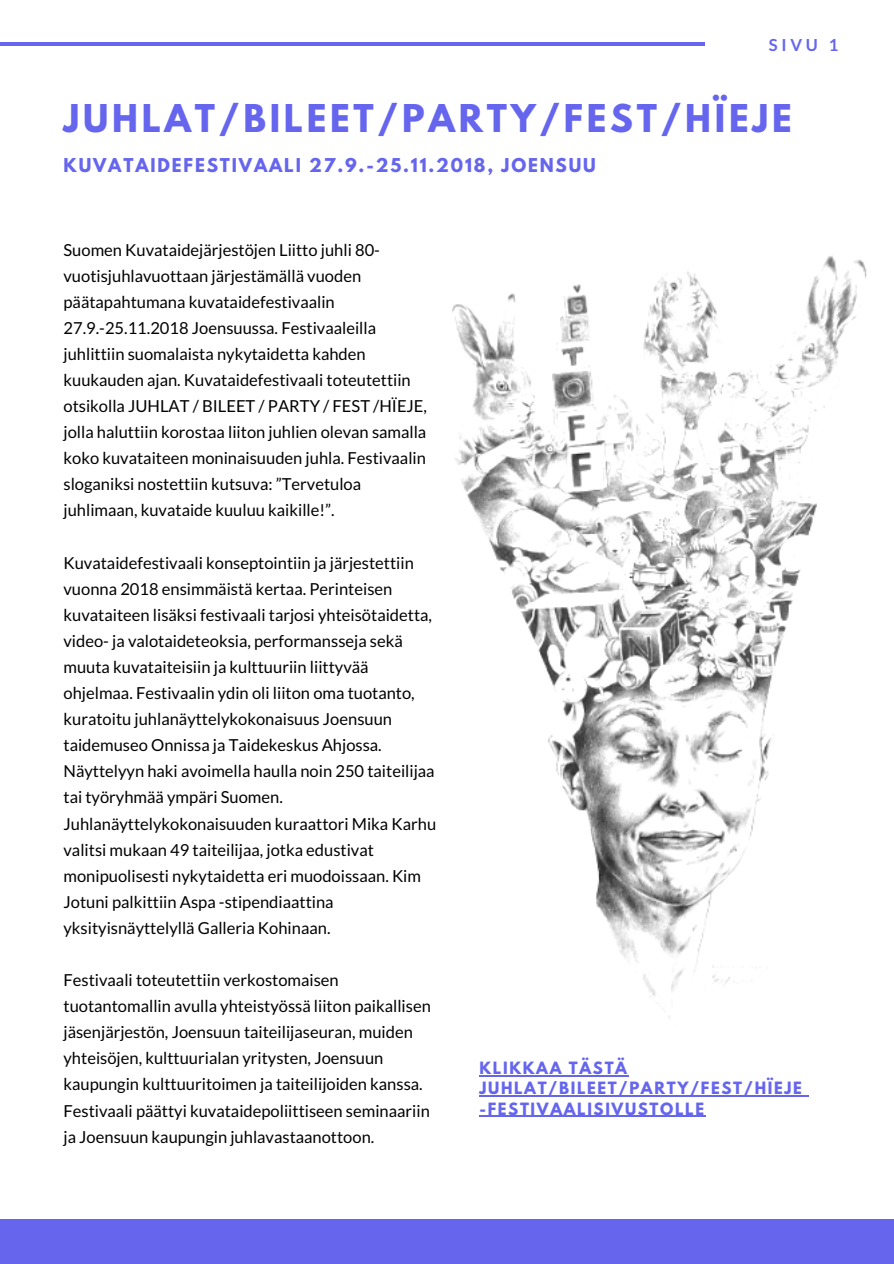
<style>
.page{position:relative;width:894px;height:1264px;background:#fff}
.page>*{position:absolute;margin:0;border:0;box-sizing:border-box;transform-origin:0 0}
.t1{font:700 33.9px "League Spartan";letter-spacing:.11em;color:#6565ee}
.t2{font:700 16.95px "League Spartan";letter-spacing:.11em;color:#6565ee}
.t3{font:16.5px/26.1px "Lato";color:#000}
.t4{font:700 16.5px "Lato";color:#6565ee}
.t5{font:700 15px/20.2px "League Spartan";letter-spacing:.11em;color:#6565ee}
</style>
<div class="page">
<img style="left:452px;top:255px;width:415px;height:763px">
<hr style="left:0;top:42px;width:704px;height:3px;background:#6565ee">
<div style="left:0;top:1219px;width:893px;height:44px;background:#6565ee"></div>
<hr style="left:479px;top:1075px;width:149px;height:1px;background:#6565ee">
<hr style="left:479px;top:1095px;width:324px;height:1px;background:#6565ee">
<hr style="left:479px;top:1115px;width:226px;height:1px;background:#6565ee">
<p class="t4" style="left:768px;top:35px;width:71px">SIVU 1</p>
<h1 class="t1" style="left:63px;top:102px;width:729px">JUHLAT/BILEET/PARTY/FEST/HÏEJE</h1>
<p class="t2" style="left:63px;top:157px;width:533px">KUVATAIDEFESTIVAALI 27.9.-25.11.2018, JOENSUU</p>
<p class="t3" style="left:63px;top:236px;width:365px">Suomen Kuvataidejärjestöjen Liitto juhli 80- vuotisjuhlavuottaan järjestämällä vuoden päätapahtumana kuvataidefestivaalin 27.9.-25.11.2018 Joensuussa. Festivaaleilla juhlittiin suomalaista nykytaidetta kahden kuukauden ajan. Kuvataidefestivaali toteutettiin otsikolla JUHLAT / BILEET / PARTY / FEST /HÏEJE, jolla haluttiin korostaa liiton juhlien olevan samalla koko kuvataiteen moninaisuuden juhla. Festivaalin sloganiksi nostettiin kutsuva: ”Tervetuloa juhlimaan, kuvataide kuuluu kaikille!”.</p>
<p class="t3" style="left:63px;top:549px;width:374px">Kuvataidefestivaali konseptointiin ja järjestettiin vuonna 2018 ensimmäistä kertaa. Perinteisen kuvataiteen lisäksi festivaali tarjosi yhteisötaidetta, video- ja valotaideteoksia, performansseja sekä muuta kuvataiteisiin ja kulttuuriin liittyvää ohjelmaa. Festivaalin ydin oli liiton oma tuotanto, kuratoitu juhlanäyttelykokonaisuus Joensuun taidemuseo Onnissa ja Taidekeskus Ahjossa.<br>Näyttelyyn haki avoimella haulla noin 250 taiteilijaa tai työryhmää ympäri Suomen.<br>Juhlanäyttelykokonaisuuden kuraattori Mika Karhu valitsi mukaan 49 taiteilijaa, jotka edustivat monipuolisesti nykytaidetta eri muodoissaan. Kim Jotuni palkittiin Aspa -stipendiaattina yksityisnäyttelyllä Galleria Kohinaan.</p>
<p class="t3" style="left:63px;top:966px;width:369px">Festivaali toteutettiin verkostomaisen tuotantomallin avulla yhteistyössä liiton paikallisen jäsenjärjestön, Joensuun taiteilijaseuran, muiden yhteisöjen, kulttuurialan yritysten, Joensuun kaupungin kulttuuritoimen ja taiteilijoiden kanssa.<br>Festivaali päättyi kuvataidepoliittiseen seminaariin ja Joensuun kaupungin juhlavastaanottoon.</p>
<p class="t5" style="left:479px;top:1059px;width:324px">KLIKKAA TÄSTÄ<br>JUHLAT/BILEET/PARTY/FEST/HÏEJE -FESTIVAALISIVUSTOLLE</p>
</div>
